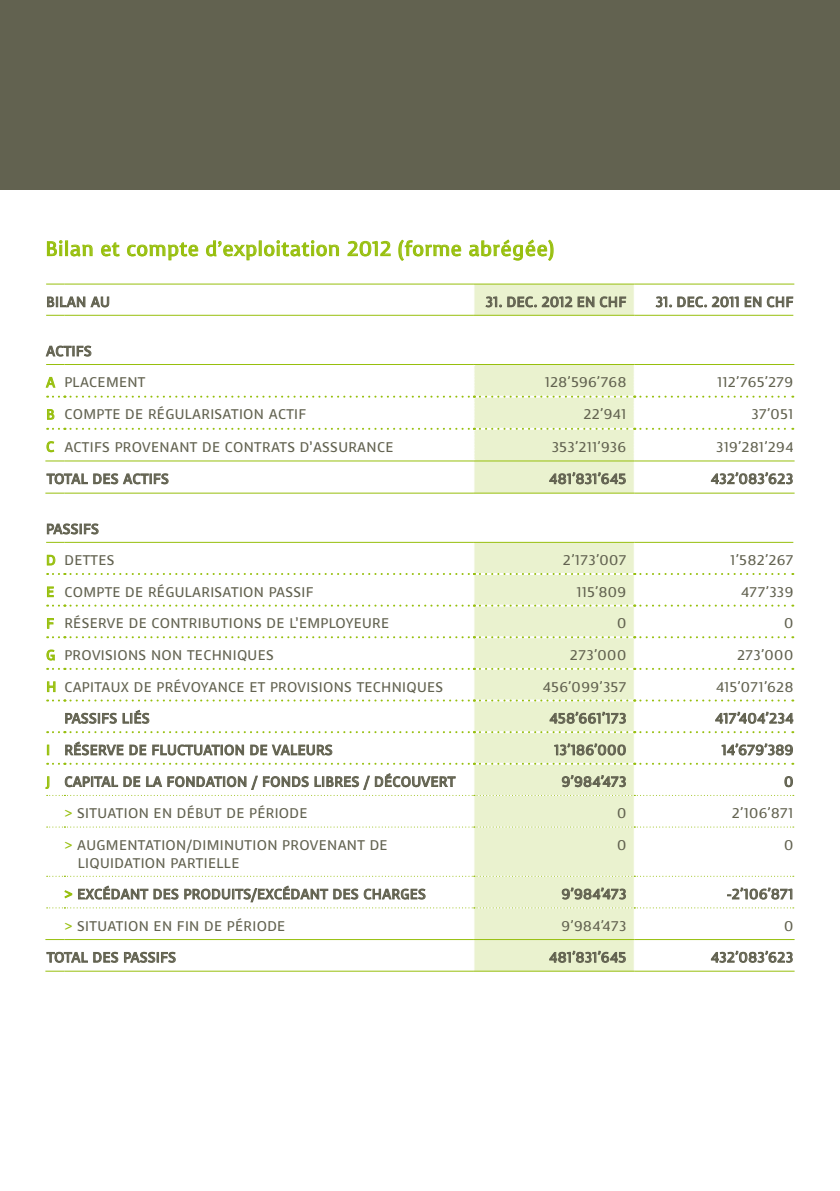
<style>
.page{position:relative;width:840px;height:1191px;background:#fff}
.page>*{position:absolute;margin:0;border:0;box-sizing:border-box;transform-origin:0 0}
.t1{font:20px "Voces";letter-spacing:.025em;color:#97bf0d}
.t2{font:14px "Voces";letter-spacing:.025em;color:#626250}
.t3{font:14px "Voces";letter-spacing:.045em;color:#626250}
.s1{font-family:"Lustria"}
.s2{color:#97bf0d}
</style>
<div class="page">
<div style="left:0;top:0;width:839px;height:189px;background:#626250"></div>
<svg style="left:47px;top:240px;width:16px;height:16px"></svg>
<div style="left:65px;top:240px;width:3px;height:16px;border:1px solid #97bf0d"></div>
<svg style="left:70px;top:244px;width:23px;height:13px"></svg>
<svg style="left:101px;top:242px;width:19px;height:14px"></svg>
<svg style="left:127px;top:242px;width:71px;height:18px"></svg>
<svg style="left:206px;top:240px;width:133px;height:21px"></svg>
<svg style="left:347px;top:241px;width:43px;height:15px"></svg>
<svg style="left:398px;top:239px;width:63px;height:22px"></svg>
<svg style="left:469px;top:239px;width:84px;height:22px"></svg>
<svg style="left:473px;top:284px;width:161px;height:686px;fill:#eaf2cf"></svg>
<hr style="left:473px;top:284px;width:1px;height:31px;background:#fff">
<hr style="left:633px;top:284px;width:1px;height:31px;background:#fff">
<hr style="left:473px;top:461px;width:1px;height:31px;background:#fff">
<hr style="left:633px;top:461px;width:1px;height:31px;background:#fff">
<hr style="left:473px;top:543px;width:1px;height:30px;background:#fff">
<hr style="left:633px;top:543px;width:1px;height:30px;background:#fff">
<hr style="left:473px;top:606px;width:1px;height:30px;background:#fff">
<hr style="left:633px;top:606px;width:1px;height:30px;background:#fff">
<hr style="left:473px;top:638px;width:1px;height:30px;background:#fff">
<hr style="left:633px;top:638px;width:1px;height:30px;background:#fff">
<hr style="left:473px;top:701px;width:1px;height:30px;background:#fff">
<hr style="left:633px;top:701px;width:1px;height:30px;background:#fff">
<hr style="left:473px;top:796px;width:1px;height:30px;background:#fff">
<hr style="left:633px;top:796px;width:1px;height:30px;background:#fff">
<hr style="left:473px;top:827px;width:1px;height:48px;background:#fff">
<hr style="left:633px;top:827px;width:1px;height:48px;background:#fff">
<hr style="left:473px;top:908px;width:1px;height:31px;background:#fff">
<hr style="left:633px;top:908px;width:1px;height:31px;background:#fff">
<hr style="left:473px;top:940px;width:1px;height:30px;background:#fff">
<hr style="left:633px;top:940px;width:1px;height:30px;background:#fff">
<svg style="left:46px;top:283px;width:18px;height:1px"></svg>
<hr style="left:64px;top:283px;width:409px;height:1px;background:#97bf0d">
<hr style="left:473px;top:283px;width:161px;height:1px;background:#97bf0d">
<hr style="left:634px;top:283px;width:159px;height:1px;background:#97bf0d">
<svg style="left:46px;top:315px;width:18px;height:1px"></svg>
<hr style="left:64px;top:315px;width:409px;height:1px;background:#97bf0d">
<hr style="left:473px;top:315px;width:161px;height:1px;background:#97bf0d">
<hr style="left:634px;top:315px;width:158px;height:1px;background:#97bf0d">
<svg style="left:45px;top:492px;width:19px;height:1px"></svg>
<hr style="left:64px;top:492px;width:409px;height:1px;background:#97bf0d">
<hr style="left:473px;top:492px;width:161px;height:1px;background:#97bf0d">
<hr style="left:634px;top:492px;width:160px;height:1px;background:#97bf0d">
<svg style="left:46px;top:542px;width:18px;height:1px"></svg>
<hr style="left:64px;top:542px;width:409px;height:1px;background:#97bf0d">
<hr style="left:473px;top:542px;width:161px;height:1px;background:#97bf0d">
<hr style="left:634px;top:542px;width:158px;height:1px;background:#97bf0d">
<svg style="left:47px;top:636px;width:745px;height:2px"></svg>
<svg style="left:47px;top:826px;width:746px;height:1px"></svg>
<svg style="left:45px;top:939px;width:19px;height:1px"></svg>
<svg style="left:45px;top:970px;width:19px;height:1px"></svg>
<hr style="left:64px;top:970px;width:409px;height:1px;background:#97bf0d">
<hr style="left:64px;top:939px;width:409px;height:1px;background:#97bf0d">
<hr style="left:473px;top:939px;width:161px;height:1px;background:#97bf0d">
<hr style="left:473px;top:970px;width:161px;height:1px;background:#97bf0d">
<hr style="left:634px;top:939px;width:160px;height:1px;background:#97bf0d">
<hr style="left:634px;top:970px;width:160px;height:1px;background:#97bf0d">
<svg style="left:47px;top:296px;width:62px;height:12px"></svg>
<svg style="left:485px;top:292px;width:141px;height:19px;background:#cad0b1"></svg>
<svg style="left:655px;top:296px;width:83px;height:12px"></svg>
<svg style="left:744px;top:296px;width:49px;height:12px"></svg>
<svg style="left:45px;top:345px;width:47px;height:12px"></svg>
<svg style="left:45px;top:364px;width:749px;height:121px"></svg>
<svg style="left:47px;top:523px;width:52px;height:11px"></svg>
<svg style="left:46px;top:554px;width:10px;height:12px"></svg>
<svg style="left:47px;top:573px;width:745px;height:33px"></svg>
<svg style="left:47px;top:618px;width:7px;height:11px"></svg>
<svg style="left:46px;top:649px;width:9px;height:12px"></svg>
<svg style="left:47px;top:668px;width:746px;height:56px"></svg>
<svg style="left:45px;top:731px;width:748px;height:65px"></svg>
<svg style="left:47px;top:875px;width:746px;height:33px"></svg>
<svg style="left:46px;top:951px;width:72px;height:12px"></svg>
<svg style="left:124px;top:951px;width:52px;height:12px"></svg>
<svg style="left:548px;top:943px;width:78px;height:20px;background:#c6ccad"></svg>
<svg style="left:710px;top:950px;width:82px;height:13px"></svg>
<h1 class="t1" style="left:45px;top:235px;width:510px">BILAN ET COMPTE D<span class="s1">’</span>EXPLOITATION 2012 (FORME ABRÉGÉE)</h1>
<p class="t2" style="left:46px;top:292px;width:65px">BI LAN AU</p>
<p class="t2" style="left:485px;top:292px;width:142px">31. DEC. 2012 EN CHF</p>
<p class="t2" style="left:655px;top:292px;width:139px">31. DEC. 2011 EN CHF</p>
<p class="t2" style="left:46px;top:342px;width:47px">ACTIFS</p>
<p class="t2" style="left:46px;top:373px;width:101px"><span class="s2">A</span> PLACEM ENT</p>
<p class="t2" style="left:545px;top:373px;width:83px">128ʼ596ʼ768</p>
<p class="t2" style="left:717px;top:373px;width:77px">112ʼ765ʼ279</p>
<p class="t2" style="left:46px;top:405px;width:254px"><span class="s2">B</span> COMPTE D E RÉGULARISATI ON ACTIF</p>
<p class="t2" style="left:583px;top:405px;width:44px">22ʼ941</p>
<p class="t2" style="left:751px;top:405px;width:43px">37ʼ051</p>
<p class="t2" style="left:46px;top:437px;width:348px"><span class="s2">C</span> ACTIFS PROVENANT D E CONTRATS D’ASSURANCE</p>
<p class="t2" style="left:551px;top:437px;width:76px">353ʼ211ʼ936</p>
<p class="t2" style="left:715px;top:437px;width:78px">319ʼ281ʼ294</p>
<p class="t2" style="left:47px;top:469px;width:33px">TOTALD</p>
<p class="t2" style="left:102px;top:469px;width:68px">ES ACTIFS</p>
<p class="t3" style="left:549px;top:469px;width:78px">481ʼ831ʼ645</p>
<p class="t2" style="left:710px;top:469px;width:83px">432ʼ083ʼ623</p>
<p class="t2" style="left:46px;top:519px;width:54px">PASSIFS</p>
<p class="t2" style="left:46px;top:551px;width:70px"><span class="s2">D</span> DETTES</p>
<p class="t2" style="left:562px;top:551px;width:65px">2ʼ173ʼ007</p>
<p class="t2" style="left:730px;top:551px;width:64px">1ʼ582ʼ267</p>
<p class="t2" style="left:46px;top:582px;width:262px"><span class="s2">E</span> COMPTE D E RÉGULARISATI ON PASSIF</p>
<p class="t2" style="left:576px;top:582px;width:51px">115ʼ809</p>
<p class="t2" style="left:741px;top:582px;width:53px">477ʼ339</p>
<p class="t2" style="left:46px;top:614px;width:272px"><span class="s2">F</span> RÉSERVE D E CONTRIBUTIONS D E L’EMPL</p>
<p class="t2" style="left:335px;top:614px;width:55px">OYEURE</p>
<p class="t2" style="left:616px;top:614px;width:11px">0</p>
<p class="t2" style="left:783px;top:614px;width:11px">0</p>
<p class="t2" style="left:46px;top:646px;width:229px"><span class="s2">G</span> PROVISIONS NON TECH NIQUES</p>
<p class="t2" style="left:569px;top:646px;width:58px">273ʼ000</p>
<p class="t2" style="left:736px;top:646px;width:58px">273ʼ000</p>
<p class="t2" style="left:46px;top:677px;width:398px"><span class="s2">H</span> CAPITAUX D E PRÉVOYANCE ET PROVISI ONS TECH NI QUES</p>
<p class="t2" style="left:543px;top:677px;width:84px">456ʼ099ʼ357</p>
<p class="t2" style="left:716px;top:677px;width:78px">415ʼ071ʼ628</p>
<p class="t2" style="left:64px;top:709px;width:87px">PASSIFS LI ÉS</p>
<p class="t2" style="left:549px;top:709px;width:78px">458ʼ661ʼ173</p>
<p class="t3" style="left:715px;top:709px;width:79px">417ʼ404ʼ234</p>
<p class="t2" style="left:46px;top:740px;width:288px"><span class="s2">I</span> RÉSERVE D E FLUCTUATI ON D E VALEURS</p>
<p class="t2" style="left:554px;top:740px;width:73px">13ʼ186ʼ000</p>
<p class="t2" style="left:721px;top:740px;width:73px">14ʼ679ʼ389</p>
<p class="t2" style="left:46px;top:772px;width:64px"><span class="s2">J</span> CAPITALD</p>
<p class="t2" style="left:132px;top:772px;width:16px">E LAF</p>
<p class="t2" style="left:174px;top:772px;width:142px">ONDATION / FONDS LIB</p>
<p class="t2" style="left:334px;top:772px;width:122px">RES / D ÉCOUVERT</p>
<p class="t2" style="left:561px;top:772px;width:66px">9ʼ984ʼ473</p>
<p class="t2" style="left:783px;top:772px;width:11px">0</p>
<p class="t2" style="left:64px;top:804px;width:244px"><span class="s2">&gt;</span> SITUATION EN DÉBUT DE PÉRIODE</p>
<p class="t2" style="left:616px;top:804px;width:11px">0</p>
<p class="t2" style="left:731px;top:804px;width:63px">2ʼ106ʼ871</p>
<p class="t2" style="left:64px;top:835px;width:137px"><span class="s2">&gt;</span> AUGM ENTATI ON/DIMI</p>
<p class="t2" style="left:224px;top:835px;width:165px">NUTI ON PROVENANT D E</p>
<p class="t2" style="left:64px;top:853px;width:6px">LI</p>
<p class="t2" style="left:89px;top:853px;width:151px">QUIDATION PARTI ELLE</p>
<p class="t2" style="left:616px;top:835px;width:11px">0</p>
<p class="t2" style="left:783px;top:835px;width:11px">0</p>
<p class="t2" style="left:64px;top:884px;width:304px"><span class="s2">&gt;</span> EXCÉDANT D ES PRODUITS/EXCÉDANT D ES CHA</p>
<p class="t2" style="left:391px;top:884px;width:36px">RGES</p>
<p class="t2" style="left:561px;top:884px;width:66px">9ʼ984ʼ473</p>
<p class="t2" style="left:726px;top:884px;width:68px">-2ʼ106ʼ871</p>
<p class="t2" style="left:64px;top:916px;width:222px"><span class="s2">&gt;</span> SITUATION EN FI N DE PÉRIODE</p>
<p class="t2" style="left:561px;top:916px;width:66px">9ʼ984ʼ473</p>
<p class="t2" style="left:783px;top:916px;width:11px">0</p>
<p class="t2" style="left:47px;top:948px;width:33px">TOTALD</p>
<p class="t2" style="left:102px;top:948px;width:75px">ES PASSIFS</p>
<p class="t3" style="left:549px;top:948px;width:78px">481ʼ831ʼ645</p>
<p class="t2" style="left:710px;top:948px;width:83px">432ʼ083ʼ623</p>
</div>
